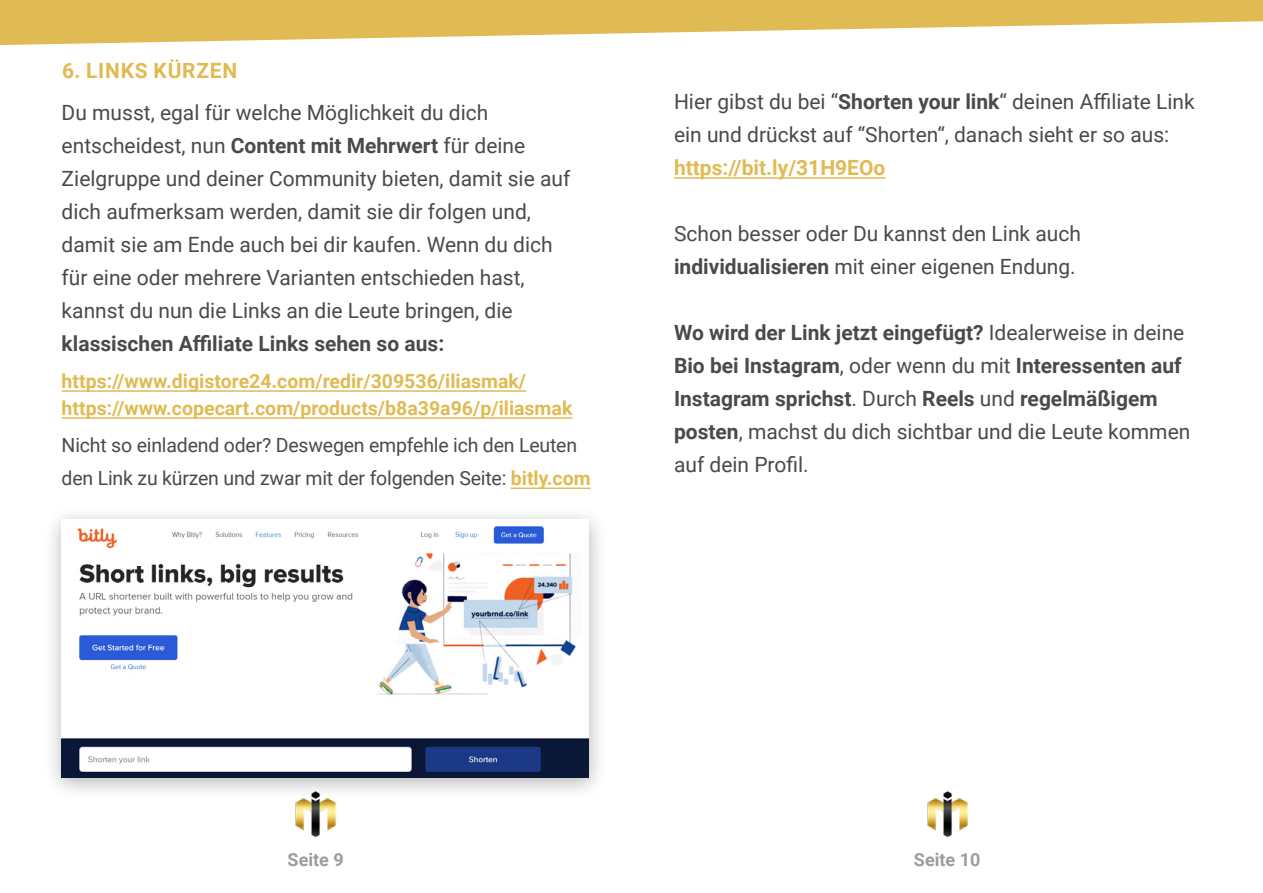
<style>
.page{position:relative;width:1263px;height:893px;background:#fff}
.page>*{position:absolute;margin:0;border:0;box-sizing:border-box;transform-origin:0 0}
.t1{font:21px/33px "Roboto";color:#4a4a49}
.t2{font:700 21px/33px "Roboto";color:#4a4a49}
.t3{font:700 21px "Roboto";color:#e0bb53}
.t4{font:700 21px "Roboto";letter-spacing:.035em;color:#e0bb53}
.t5{font:700 19.5px/27px "Roboto";color:#e0bb53}
.t6{font:19.5px/33px "Roboto";letter-spacing:-.01em;color:#4a4a49}
.t7{font:700 18px "Roboto";color:#9d9d9c}
.s1{font-weight:700}
.s2{font-weight:700;color:#e0bb53}
.s3{font-weight:400}
</style>
<div class="page">
<svg style="left:0;top:0;width:1263px;height:45px;fill:#e0bb53"></svg>
<img style="left:927px;top:791px;width:40px;height:46px">
<img style="left:295px;top:801px;width:41px;height:36px">
<hr style="left:62px;top:390px;width:464px;height:2px;background:#e0bb53">
<hr style="left:62px;top:417px;width:510px;height:2px;background:#e0bb53">
<hr style="left:511px;top:487px;width:80px;height:2px;background:#e0bb53">
<hr style="left:674px;top:177px;width:211px;height:2px;background:#e0bb53">
<div style="left:43px;top:505px;width:566px;height:296px;background:#000;opacity:.3"></div>
<img style="left:62px;top:520px;width:527px;height:258px">
<p class="t4" style="left:62px;top:56px;width:177px">6. LINKS KÜRZEN</p>
<p class="t1" style="left:62px;top:95px;width:510px">Du musst, egal für welche Möglichkeit du dich entscheidest, nun <span class="s1">Content mit Mehrwert</span> für deine Zielgruppe und deiner Community bieten, damit sie auf dich aufmerksam werden, damit sie dir folgen und, damit sie am Ende auch bei dir kaufen. Wenn du dich für eine oder mehrere Varianten entschieden hast, kannst du nun die Links an die Leute bringen, die</p>
<p class="t2" style="left:62px;top:326px;width:384px">klassischen Affiliate Links sehen so aus:</p>
<p class="t5" style="left:62px;top:367px;width:512px">https://www.digistore24.com/redir/309536/iliasmak/ https://www.copecart.com/products/b8a39a96/p/iliasmak</p>
<p class="t6" style="left:62px;top:428px;width:531px">Nicht so einladend oder? Deswegen empfehle ich den Leuten den Link zu kürzen und zwar mit der folgenden Seite: <span class="s2">bitly.com</span></p>
<p class="t1" style="left:674px;top:84px;width:522px">Hier gibst du bei “<span class="s1">Shorten your link</span>“ deinen Affiliate Link ein und drückst auf “Shorten“, danach sieht er so aus:</p>
<p class="t3" style="left:674px;top:153px;width:213px">https://bit.ly/31H9EOo</p>
<p class="t1" style="left:674px;top:216px;width:408px">Schon besser oder Du kannst den Link auch <span class="s1">individualisieren</span> mit einer eigenen Endung.</p>
<p class="t2" style="left:674px;top:315px;width:518px">Wo wird der Link jetzt eingefügt? <span class="s3">Idealerweise in deine </span>Bio bei Instagram<span class="s3">, oder wenn du mit</span> Interessenten auf Instagram sprichst<span class="s3">. Durch</span> Reels <span class="s3">und</span> regelmäßigem posten<span class="s3">, machst du dich sichtbar und die Leute kommen auf dein Profil.</span></p>
<p class="t7" style="left:288px;top:847px;width:58px">Seite 9</p>
<p class="t7" style="left:914px;top:847px;width:68px">Seite 10</p>
</div>
